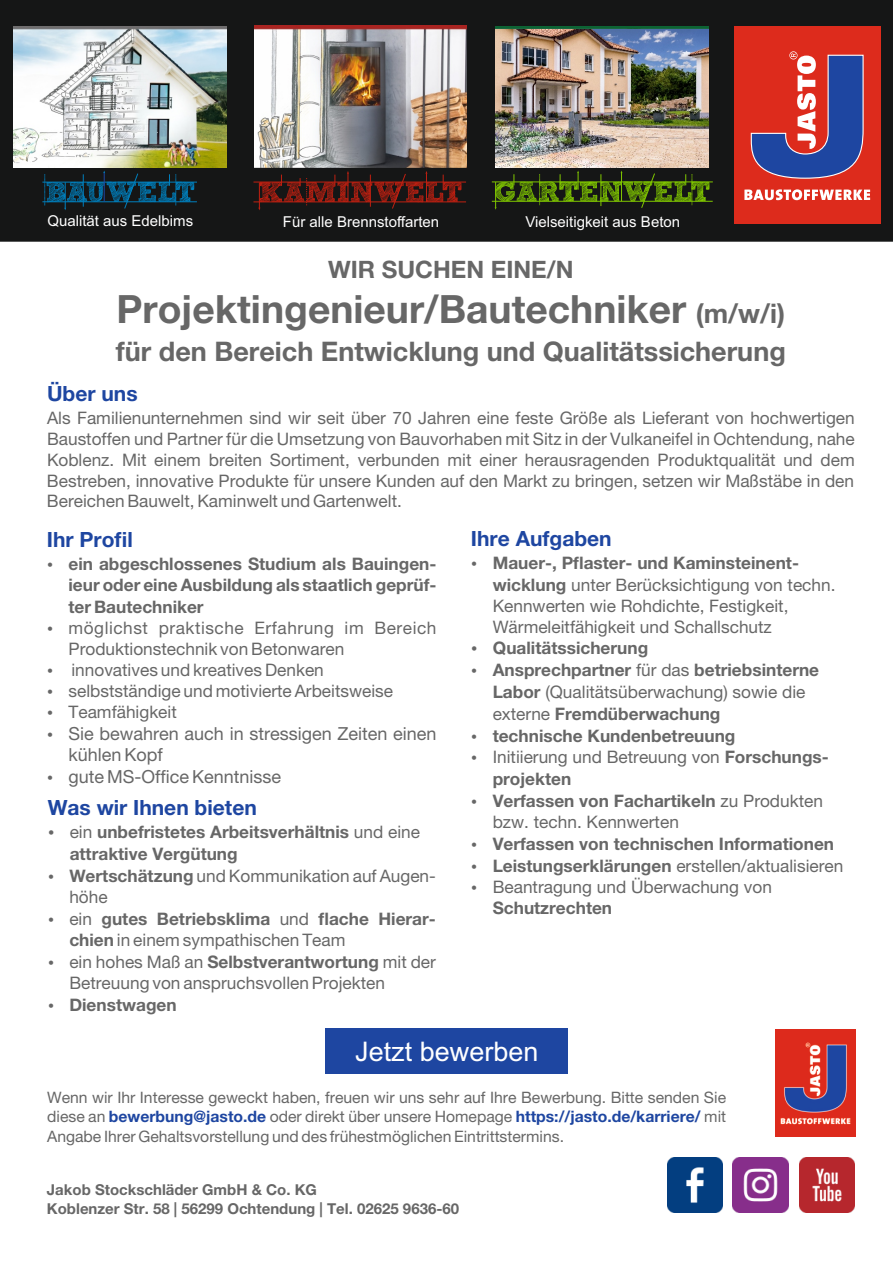
<style>
.page{position:relative;width:893px;height:1263px;background:#fff}
.page>*{position:absolute;margin:0;border:0;box-sizing:border-box;transform-origin:0 0}
.t1{font:700 39px "Helvetica Neue CE";color:#676767}
.t2{font:700 27px "Helvetica Neue CE";color:#676767}
.t3{font:27px "Arial";color:#fff}
.t4{font:700 24px "Helvetica Neue CE";color:#676767}
.t5{font:700 21px "Helvetica Neue CE";color:#1e46a1}
.t6{font:18px/21.8px "Helvetica Neue CE";color:#676767}
.t7{font:17.25px/20.9px "Helvetica Neue CE";color:#676767}
.t8{font:700 17.25px/21.8px "Helvetica Neue CE";color:#676767}
.t9{font:17.25px/20.9px "Helvetica Neue CE";letter-spacing:.03em;color:#676767}
.t10{font:15.75px/19.5px "Helvetica Neue CE";color:#676767;text-align:justify}
.t11{font:700 15px "Helvetica Neue CE";color:#676767}
.t12{font:15px "Arial";color:#fff}
.s1{font-size:27px}
.s2{font-weight:400}
.s3{font-weight:700}
.s4{font-weight:700;color:#1e46a1}
</style>
<div class="page">
<img style="left:667px;top:1157px;width:55px;height:56px">
<img style="left:799px;top:1157px;width:56px;height:56px">
<img style="left:733px;top:1157px;width:56px;height:56px">
<div style="left:325px;top:1028px;width:243px;height:46px;background:#1e46a1"></div>
<div style="left:0;top:0;width:893px;height:242px;background:#151616"></div>
<div style="left:734px;top:26px;width:147px;height:198px;background:#dd2b1c"></div>
<svg style="left:744px;top:189px;width:126px;height:11px"></svg>
<svg style="left:750px;top:51px;width:114px;height:128px"></svg>
<img style="left:13px;top:26px;width:213px;height:141px">
<img style="left:495px;top:26px;width:213px;height:3px">
<img style="left:495px;top:29px;width:213px;height:139px">
<img style="left:254px;top:26px;width:213px;height:142px">
<hr style="left:253px;top:202px;width:213px;height:1px;background:#c02011">
<hr style="left:253px;top:182px;width:213px;height:1px;background:#c02011">
<svg style="left:258px;top:171px;width:203px;height:39px"></svg>
<hr style="left:492px;top:182px;width:221px;height:1px;background:#80c700">
<hr style="left:492px;top:201px;width:221px;height:1px;background:#80c700">
<svg style="left:495px;top:171px;width:214px;height:39px"></svg>
<hr style="left:42px;top:182px;width:155px;height:1px;background:#0080be">
<hr style="left:42px;top:202px;width:155px;height:1px;background:#0080be">
<svg style="left:44px;top:171px;width:150px;height:39px"></svg>
<img style="left:775px;top:1029px;width:80px;height:107px">
<p class="t12" style="left:47px;top:215px;width:147px">Qualität aus Edelbims</p>
<p class="t12" style="left:283px;top:216px;width:158px">Für alle Brennstoffarten</p>
<p class="t12" style="left:525px;top:216px;width:156px">Vielseitigkeit aus Beton</p>
<h3 class="t4" style="left:328px;top:261px;width:247px">WIR SUCHEN EINE/N</h3>
<h1 class="t1" style="left:117px;top:295px;width:670px">Projektingenieur/Bautechniker <span class="s1">(m/w/i)</span></h1>
<h2 class="t2" style="left:116px;top:341px;width:671px">für den Bereich Entwicklung und Qualitätssicherung</h2>
<p class="t5" style="left:47px;top:386px;width:92px">Über uns</p>
<p class="t7" style="left:47px;top:409px;width:809px;text-align:justify">Als Familienunternehmen sind wir seit über 70 Jahren eine feste Größe als Lieferant von hochwertigen Baustoffen und Partner für die Umsetzung von Bauvorhaben mit Sitz in der Vulkaneifel in Ochtendung, nahe Koblenz. Mit einem breiten Sortiment, verbunden mit einer herausragenden Produktqualität und dem Bestreben, innovative Produkte für unsere Kunden auf den Markt zu bringen, setzen wir Maßstäbe in den Bereichen Bauwelt, Kaminwelt und Gartenwelt.</p>
<p class="t5" style="left:47px;top:532px;width:87px">Ihr Profil</p>
<p class="t8" style="left:69px;top:554px;width:369px;text-align:justify">ein abgeschlossenes Studium als Bauingen&shy;ieur oder eine Ausbildung als staatlich geprüf&shy;ter Bautechniker</p>
<p class="t9" style="left:69px;top:619px;width:369px">möglichst praktische Erfahrung im Bereich<br>Produktionstechnik von Betonwaren</p>
<p class="t7" style="left:69px;top:661px;width:326px">innovatives und kreatives Denken selbstständige und motivierte Arbeitsweise</p>
<p class="t7" style="left:69px;top:703px;width:110px">Teamfähigkeit</p>
<p class="t6" style="left:69px;top:724px;width:369px">Sie bewahren auch in stressigen Zeiten einen kühlen Kopf</p>
<p class="t6" style="left:69px;top:768px;width:214px">gute MS-Office Kenntnisse</p>
<p class="t5" style="left:48px;top:800px;width:211px">Was wir Ihnen bieten</p>
<p class="t8" style="left:70px;top:823px;width:352px"><span class="s2">ein</span> unbefristetes Arbeitsverhältnis <span class="s2">und eine </span>attraktive Vergütung</p>
<p class="t7" style="left:69px;top:867px;width:368px;line-height:21.3px"><span class="s3">Wertschätzung</span> und Kommunikation auf Augen&shy;höhe</p>
<p class="t7" style="left:69px;top:909px;width:368px;line-height:21.6px">ein <span class="s3">gutes Betriebsklima</span> und <span class="s3">flache Hierar&shy;chien</span> in einem sympathischen Team<br>ein hohes Maß an <span class="s3">Selbstverantwortung</span> mit der Betreuung von anspruchsvollen Projekten</p>
<p class="t8" style="left:69px;top:995px;width:109px">Dienstwagen</p>
<p class="t5" style="left:471px;top:531px;width:142px">Ihre Aufgaben</p>
<p class="t7" style="left:493px;top:554px;width:344px;line-height:21.3px"><span class="s3">Mauer-, Pflaster- und Kaminsteinent&shy;wicklung</span> unter Berücksichtigung von techn.<br>Kennwerten wie Rohdichte, Festigkeit, Wärmeleitfähigkeit und Schallschutz</p>
<p class="t8" style="left:493px;top:639px;width:157px">Qualitätssicherung</p>
<p class="t8" style="left:493px;top:661px;width:328px">Ansprechpartner <span class="s2">für das</span> betriebsinterne<br>Labor <span class="s2">(Qualitätsüberwachung) sowie die externe</span> Fremdüberwachung</p>
<p class="t8" style="left:493px;top:726px;width:338px">technische Kundenbetreuung<br><span class="s2">Initiierung und Betreuung von</span> Forschungs&shy;projekten</p>
<p class="t7" style="left:493px;top:792px;width:332px;line-height:21.3px"><span class="s3">Verfassen von Fachartikeln</span> zu Produkten bzw. techn. Kennwerten</p>
<p class="t8" style="left:493px;top:834px;width:343px">Verfassen von technischen Informationen</p>
<p class="t7" style="left:493px;top:878px;width:281px">Beantragung und Überwachung von</p>
<p class="t8" style="left:493px;top:899px;width:121px">Schutzrechten</p>
<p class="t7" style="left:493px;top:857px;width:352px"><span class="s3">Leistungserklärungen</span> erstellen/aktualisieren</p>
<h2 class="t3" style="left:355px;top:1041px;width:185px">Jetzt bewerben</h2>
<p class="t10" style="left:47px;top:1089px;width:680px">Wenn wir Ihr Interesse geweckt haben, freuen wir uns sehr auf Ihre Bewerbung. Bitte senden Sie diese an <span class="s4">bewerbung@jasto.de</span> oder direkt über unsere Homepage <span class="s4">https://jasto.de/karriere/</span> mit Angabe Ihrer Gehaltsvorstellung und des frühestmöglichen Eintrittstermins.</p>
<p class="t11" style="left:47px;top:1184px;width:271px">Jakob Stockschläder GmbH &amp; Co. KG</p>
<p class="t11" style="left:47px;top:1203px;width:414px">Koblenzer Str. 58 | 56299 Ochtendung | Tel. 02625 9636-60</p>
</div>
